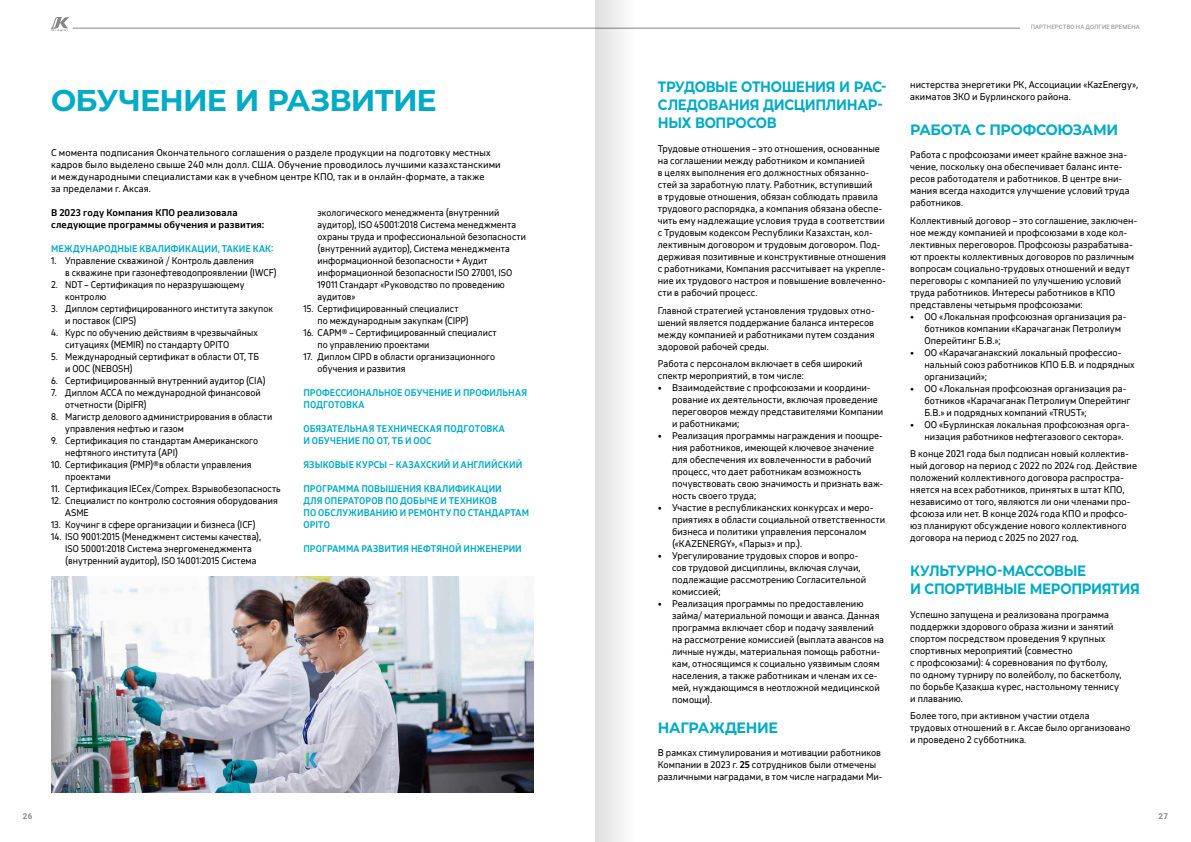
<style>
.page{position:relative;width:1191px;height:842px;background:#fff}
.page>*{position:absolute;margin:0;border:0;box-sizing:border-box;transform-origin:0 0}
.t1{font:700 30px "Montserrat";letter-spacing:-.03em;color:#00abc5}
.t2{font:700 15px/18px "Montserrat";letter-spacing:-.025em;color:#00abc5;scale:.89 1}
.t3{font:700 15px "Montserrat";letter-spacing:-.025em;color:#00abc5;scale:.95 1}
.t4{font:9px/12px "November LCG";letter-spacing:.005em;color:#000}
.t5{font:9px/12px "November LCG";letter-spacing:.005em;color:#000;scale:.95 1}
.t6{font:700 9px/12px "November LCG";letter-spacing:.01em;color:#00abc5;scale:.95 1}
.t7{font:700 9px/12px "November LCG";letter-spacing:.02em;color:#000}
.t8{font:700 8px "Roboto";color:#868786}
.t9{font:6px "Roboto";letter-spacing:.025em;color:#868786}
.s1{font-weight:700}
</style>
<div class="page">
<img style="left:51px;top:576px;width:482px;height:216px">
<div style="left:595px;top:0;width:51px;height:842px;background:linear-gradient(to right,#dfdfdf,#fff)"></div>
<svg style="left:50px;top:17px;width:19px;height:14px"></svg>
<hr style="left:73px;top:28px;width:947px;height:1px;background:#868786">
<h1 class="t1" style="left:51px;top:79px;width:387px">ОБУЧЕНИЕ И РАЗВИТИЕ</h1>
<p class="t4" style="left:51px;top:146px;width:451px">С момента подписания Окончательного соглашения о разделе продукции на подготовку местных кадров было выделено свыше 240 млн долл. США. Обучение проводилось лучшими казахстанскими и международными специалистами как в учебном центре КПО, так и в онлайн-формате, а также<br>за пределами г. Аксая.</p>
<p class="t7" style="left:51px;top:206px;width:215px">В 2023 году Компания КПО реализовала следующие программы обучения и развития:</p>
<p class="t6" style="left:51px;top:242px;width:236px">МЕЖДУНАРОДНЫЕ КВАЛИФИКАЦИИ, ТАКИЕ КАК:</p>
<p class="t5" style="left:65px;top:254px;width:224px;text-indent:-14px">1. Управление скважиной / Контроль давления<br>в скважине при газонефтеводопроявлении (IWCF)</p>
<p class="t5" style="left:65px;top:278px;width:190px;text-indent:-14px">2. NDT – Сертификация по неразрушающему контролю</p>
<p class="t5" style="left:65px;top:302px;width:220px;text-indent:-14px">3. Диплом сертифицированного института закупок и поставок (CIPS)</p>
<p class="t5" style="left:65px;top:326px;width:204px;text-indent:-14px">4. Курс по обучению действиям в чрезвычайных ситуациях (MEMIR) по стандарту OPITO</p>
<p class="t5" style="left:65px;top:350px;width:206px;text-indent:-14px">5. Международный сертификат в области ОТ, ТБ и ООС (NEBOSH)</p>
<p class="t5" style="left:51px;top:374px;width:227px">6. Сертифицированный внутренний аудитор (CIA)</p>
<p class="t5" style="left:65px;top:386px;width:207px;text-indent:-14px">7. Диплом АССА по международной финансовой отчетности (DipIFR)</p>
<p class="t5" style="left:65px;top:410px;width:219px;text-indent:-14px">8. Магистр делового администрирования в области управления нефтью и газом</p>
<p class="t5" style="left:65px;top:434px;width:205px;text-indent:-14px">9. Сертификация по стандартам Американского нефтяного института (API)</p>
<p class="t5" style="left:65px;top:458px;width:198px;text-indent:-14px">10. Сертификация (PMP)®в области управления проектами</p>
<p class="t5" style="left:51px;top:482px;width:243px">11. Сертификация IECex/Compex. Взрывобезопасность</p>
<p class="t5" style="left:65px;top:494px;width:225px;text-indent:-14px">12. Специалист по контролю состояния оборудования<br>ASME</p>
<p class="t5" style="left:51px;top:518px;width:217px">13. Коучинг в сфере организации и бизнеса (ICF)</p>
<p class="t5" style="left:65px;top:530px;width:208px;text-indent:-14px">14. ISO 9001:2015 (Менеджмент системы качества),<br>ISO 50001:2018 Система энергоменеджмента (внутренний аудитор), ISO 14001:2015 Система</p>
<p class="t5" style="left:318px;top:206px;width:221px">экологического менеджмента (внутренний аудитор), ISO 45001:2018 Система менеджмента охраны труда и профессиональной безопасности (внутренний аудитор), Система менеджмента информационной безопасности + Аудит информационной безопасности ISO 27001, ISO 19011 Стандарт «Руководство по проведению аудитов»</p>
<p class="t5" style="left:318px;top:302px;width:161px;text-indent:-14px">15. Сертифицированный специалист по международным закупкам (CIPP)</p>
<p class="t5" style="left:318px;top:326px;width:190px;text-indent:-14px">16. CAPM® – Сертифицированный специалист по управлению проектами</p>
<p class="t5" style="left:317px;top:350px;width:188px;text-indent:-14px">17. Диплом CIPD в области организационного обучения и развития</p>
<p class="t6" style="left:303px;top:386px;width:237px">ПРОФЕССИОНАЛЬНОЕ ОБУЧЕНИЕ И ПРОФИЛЬНАЯ<br>ПОДГОТОВКА</p>
<p class="t6" style="left:303px;top:422px;width:213px">ОБЯЗАТЕЛЬНАЯ ТЕХНИЧЕСКАЯ ПОДГОТОВКА<br>И ОБУЧЕНИЕ ПО ОТ, ТБ И ООС</p>
<p class="t6" style="left:303px;top:458px;width:232px">ЯЗЫКОВЫЕ КУРСЫ – КАЗАХСКИЙ И АНГЛИЙСКИЙ</p>
<p class="t6" style="left:303px;top:482px;width:239px">ПРОГРАММА ПОВЫШЕНИЯ КВАЛИФИКАЦИИ<br>ДЛЯ ОПЕРАТОРОВ ПО ДОБЫЧЕ И ТЕХНИКОВ<br>ПО ОБСЛУЖИВАНИЮ И РЕМОНТУ ПО СТАНДАРТАМ<br>OPITO</p>
<p class="t6" style="left:303px;top:542px;width:231px">ПРОГРАММА РАЗВИТИЯ НЕФТЯНОЙ ИНЖЕНЕРИИ</p>
<h2 class="t2" style="left:658px;top:77px;width:258px">ТРУДОВЫЕ ОТНОШЕНИЯ И РАС-<br>СЛЕДОВАНИЯ ДИСЦИПЛИНАР-<br>НЫХ ВОПРОСОВ</h2>
<p class="t4" style="left:658px;top:142px;width:230px">Трудовые отношения – это отношения, основанные на соглашении между работником и компанией<br>в целях выполнения его должностных обязанно&shy;стей за заработную плату. Работник, вступивший<br>в трудовые отношения, обязан соблюдать правила трудового распорядка, а компания обязана обеспе&shy;чить ему надлежащие условия труда в соответствии с Трудовым кодексом Республики Казахстан, кол&shy;лективным договором и трудовым договором. Под&shy;держивая позитивные и конструктивные отношения с работниками, Компания рассчитывает на укрепле&shy;ние их трудового настроя и повышение вовлеченно&shy;сти в рабочий процесс.</p>
<p class="t4" style="left:658px;top:304px;width:218px;text-align:justify">Главной стратегией установления трудовых отно&shy;шений является поддержание баланса интересов между компанией и работниками путем создания здоровой рабочей среды.</p>
<p class="t4" style="left:658px;top:358px;width:206px">Работа с персоналом включает в себя широкий спектр мероприятий, в том числе:</p>
<p class="t4" style="left:672px;top:382px;width:213px;text-indent:-14px">• Взаимодействие с профсоюзами и координи&shy;рование их деятельности, включая проведение переговоров между представителями Компании и работниками;</p>
<p class="t4" style="left:672px;top:430px;width:213px;text-indent:-14px">• Реализация программы награждения и поощре&shy;ния работников, имеющей ключевое значение для обеспечения их вовлеченности в рабочий процесс, что дает работникам возможность почувствовать свою значимость и признать важ&shy;ность своего труда;</p>
<p class="t4" style="left:672px;top:502px;width:215px;text-indent:-14px">• Участие в республиканских конкурсах и меро&shy;приятиях в области социальной ответственности бизнеса и политики управления персоналом («KAZENERGY», «Парыз» и пр.).</p>
<p class="t4" style="left:672px;top:550px;width:195px;text-indent:-14px">• Урегулирование трудовых споров и вопро&shy;сов трудовой дисциплины, включая случаи, подлежащие рассмотрению Согласительной комиссией;</p>
<p class="t4" style="left:672px;top:598px;width:214px;text-indent:-14px">• Реализация программы по предоставлению займа/ материальной помощи и аванса. Данная программа включает сбор и подачу заявлений на рассмотрение комиссией (выплата авансов на личные нужды, материальная помощь работни&shy;кам, относящимся к социально уязвимым слоям населения, а также работникам и членам их се&shy;мей, нуждающимся в неотложной медицинской помощи).</p>
<h2 class="t3" style="left:658px;top:716px;width:128px">НАГРАЖДЕНИЕ</h2>
<p class="t4" style="left:658px;top:746px;width:226px">В рамках стимулирования и мотивации работников<br>Компании в 2023 г. <span class="s1">25</span> сотрудников были отмечены различными наградами, в том числе наградами Ми-</p>
<p class="t9" style="left:1030px;top:23px;width:111px">ПАРТНЕРСТВО НА ДОЛГИЕ ВРЕМЕНА</p>
<p class="t4" style="left:910px;top:78px;width:229px">нистерства энергетики РК, Ассоциации «KazEnergy», акиматов ЗКО и Бурлинского района.</p>
<h2 class="t3" style="left:910px;top:118px;width:220px">РАБОТА С ПРОФСОЮЗАМИ</h2>
<p class="t4" style="left:910px;top:148px;width:221px">Работа с профсоюзами имеет крайне важное зна&shy;чение, поскольку она обеспечивает баланс инте&shy;ресов работодателя и работников. В центре вни&shy;мания всегда находится улучшение условий труда работников.</p>
<p class="t4" style="left:910px;top:214px;width:229px">Коллективный договор – это соглашение, заключен&shy;ное между компанией и профсоюзами в ходе кол&shy;лективных переговоров. Профсоюзы разрабатыва&shy;ют проекты коллективных договоров по различным вопросам социально-трудовых отношений и ведут переговоры с компанией по улучшению условий труда работников. Интересы работников в КПО представлены четырьмя профсоюзами:</p>
<p class="t4" style="left:924px;top:310px;width:203px;text-indent:-14px">• ОО «Локальная профсоюзная организация ра&shy;ботников компании «Карачаганак Петролиум<br>Оперейтинг Б.В.»;</p>
<p class="t4" style="left:924px;top:346px;width:212px;text-indent:-14px">• ОО «Карачаганакский локальный профессио&shy;нальный союз работников КПО Б.В. и подрядных организаций»;</p>
<p class="t4" style="left:924px;top:382px;width:208px;text-indent:-14px">• ОО «Локальная профсоюзная организация ра&shy;ботников «Карачаганак Петролиум Оперейтинг<br>Б.В.» и подрядных компаний «TRUST»;</p>
<p class="t4" style="left:924px;top:418px;width:206px;text-indent:-14px">• ОО «Бурлинская локальная профсоюзная орга&shy;низация работников нефтегазового сектора».</p>
<p class="t4" style="left:910px;top:448px;width:228px">В конце 2021 года был подписан новый коллектив&shy;ный договор на период с 2022 по 2024 год. Действие положений коллективного договора распростра&shy;няется на всех работников, принятых в штат КПО, независимо от того, являются ли они членами про&shy;фсоюза или нет. В конце 2024 года КПО и профсо&shy;юз планируют обсуждение нового коллективного договора на период с 2025 по 2027 год.</p>
<h2 class="t2" style="left:910px;top:561px;width:259px">КУЛЬТУРНО-МАССОВЫЕ<br>И СПОРТИВНЫЕ МЕРОПРИЯТИЯ</h2>
<p class="t4" style="left:910px;top:608px;width:213px">Успешно запущена и реализована программа поддержки здорового образа жизни и занятий спортом посредством проведения 9 крупных спортивных мероприятий (совместно<br>с профсоюзами): 4 соревнования по футболу,<br>по одному турниру по волейболу, по баскетболу, по борьбе Қазақша күрес, настольному теннису и плаванию.</p>
<p class="t4" style="left:910px;top:710px;width:222px">Более того, при активном участии отдела трудовых отношений в г. Аксае было организовано и проведено 2 субботника.</p>
<p class="t8" style="left:23px;top:811px;width:11px">26</p>
<p class="t8" style="left:1158px;top:811px;width:11px">27</p>
</div>
